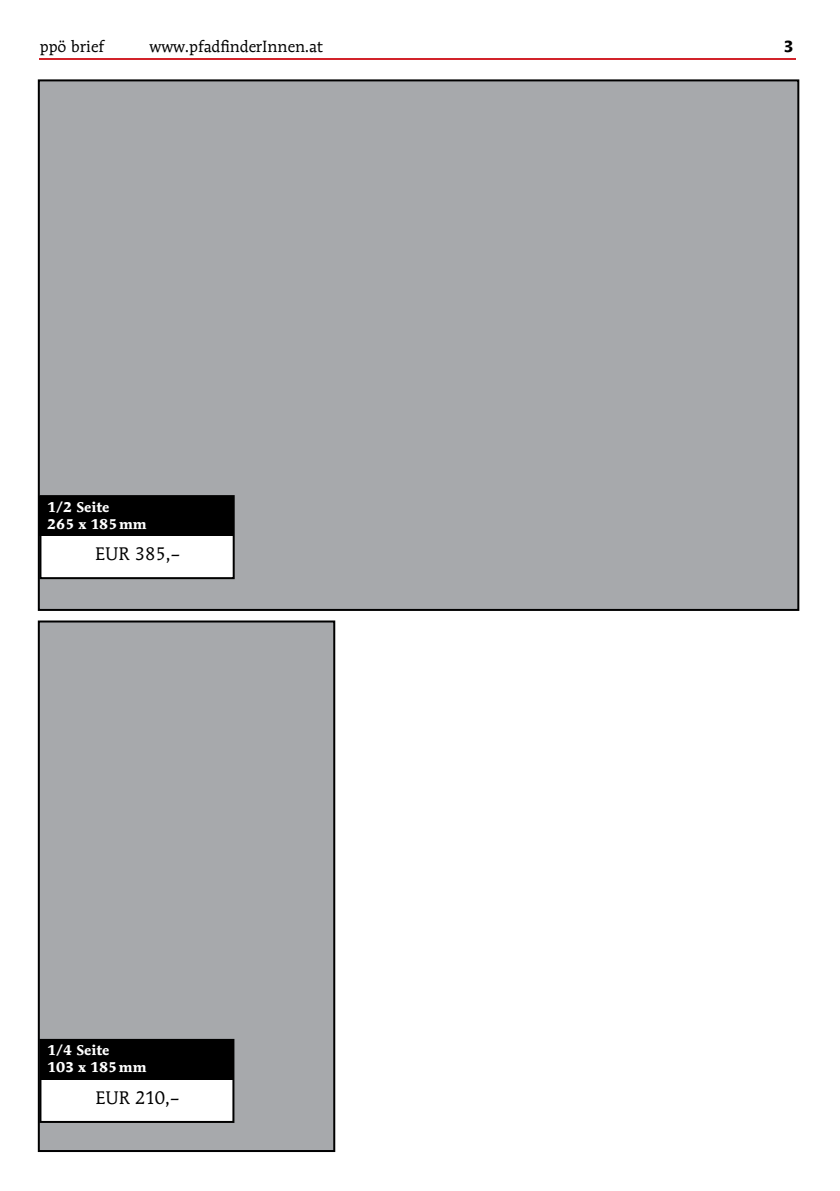
<style>
.page{position:relative;width:840px;height:1191px;background:#fff}
.page>*{position:absolute;margin:0;border:0;box-sizing:border-box;transform-origin:0 0}
.Bildtext_links_wBG{font:18px "Mendoza Roman Std";color:#000}
.t1{font:16px "Mendoza Roman Std";color:#000}
.t2{font:700 16px "Mendoza Roman Std";color:#000}
.Bildtext_links_bBG{font:700 14px "Mendoza Roman Std";color:#fff}
</style>
<div class="page">
<hr style="left:40px;top:58px;width:755px;height:2px;background:#d2232a">
<div style="left:39px;top:80px;width:758px;height:530px;background:#a7a9ac"></div>
<div style="left:39px;top:621px;width:295px;height:530px;background:#a7a9ac"></div>
<div style="left:38px;top:620px;width:297px;height:532px;border:2px solid #000"></div>
<div style="left:40px;top:496px;width:193px;height:82px;background:#fff"></div>
<div style="left:39px;top:495px;width:195px;height:84px;border:2px solid #000"></div>
<div style="left:40px;top:496px;width:193px;height:40px;background:#000"></div>
<div style="left:40px;top:1040px;width:193px;height:82px;background:#fff"></div>
<div style="left:39px;top:1039px;width:195px;height:84px;border:2px solid #000"></div>
<div style="left:40px;top:1040px;width:192px;height:39px;background:#000"></div>
<p class="t1" style="left:40px;top:36px;width:66px">ppö brief</p>
<p class="t1" style="left:149px;top:36px;width:174px">www.pfadfinderInnen.at</p>
<p class="t2" style="left:783px;top:36px;width:12px">3</p>
<p class="Bildtext_links_bBG" style="left:47px;top:498px;width:64px">1/2 Seite</p>
<p class="Bildtext_links_bBG" style="left:47px;top:515px;width:101px">265 x 185mm</p>
<p class="Bildtext_links_wBG" style="left:95px;top:543px;width:86px">EUR 385,–</p>
<p class="Bildtext_links_bBG" style="left:47px;top:1041px;width:64px">1/4 Seite</p>
<p class="Bildtext_links_bBG" style="left:47px;top:1058px;width:101px">103 x 185mm</p>
<p class="Bildtext_links_wBG" style="left:95px;top:1086px;width:85px">EUR 210,–</p>
</div>
